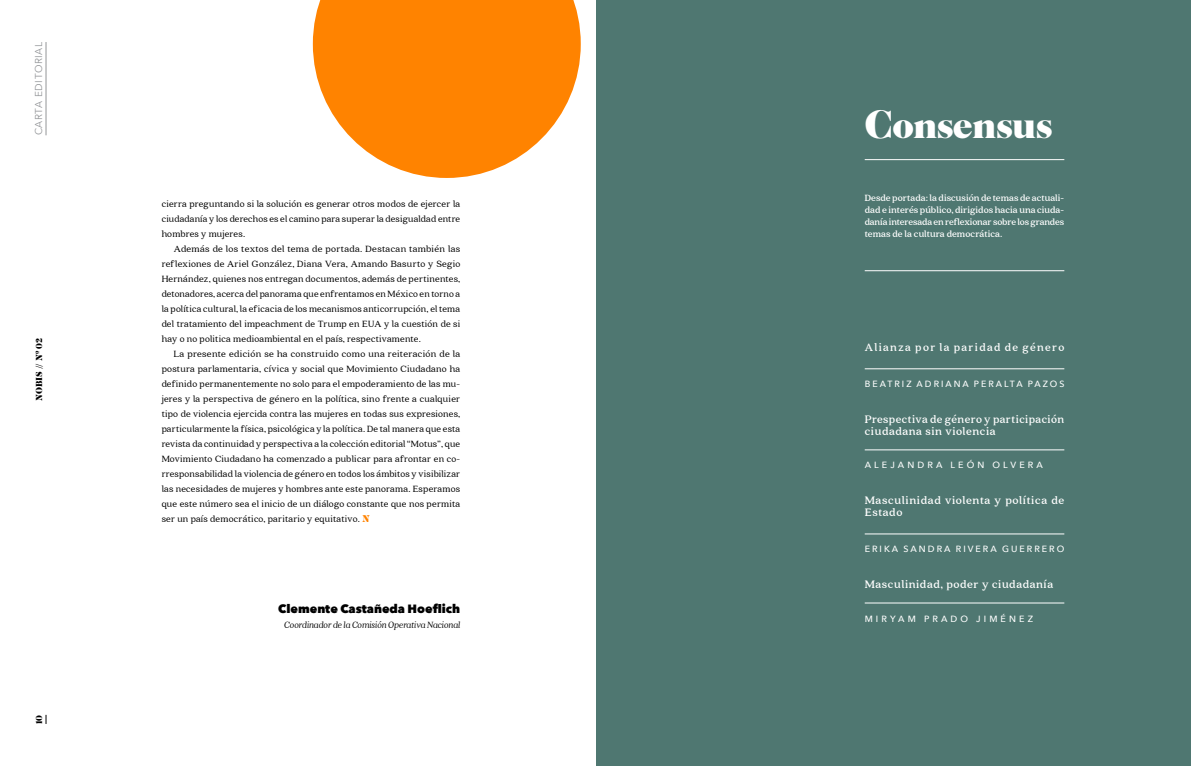
<style>
.page{position:relative;width:1191px;height:766px;background:#fff}
.page>*{position:absolute;margin:0;border:0;box-sizing:border-box;transform-origin:0 0}
.t1{font:36px "Cabernet JF Pro";letter-spacing:-.025em;color:#fff}
.t2{font:700 12px/12px "Quincy CF";letter-spacing:.045em;color:#fff}
.t3{font:700 12px "Quincy CF";letter-spacing:.115em;color:#fff}
.t4{font:800 12px "Avenir Next";color:#000}
.t5{font:10px/15px "Quincy CF";letter-spacing:.02em;color:#000;text-align:justify}
.t6{font:700 10px/12px "Quincy CF";letter-spacing:-.01em;color:#fff;text-align:justify}
.t7{font:italic 10px "Quincy CF";color:#000}
.t8{font:10px "Avenir Next";letter-spacing:.06em;color:#939598}
.t9{font:500 9px "Avenir Next";letter-spacing:.23em;color:#fff}
.t10{font:500 9px "Avenir Next";letter-spacing:.345em;color:#fff}
.t11{font:8px "Cabernet JF Pro";color:#000}
.s1{font-family:"Cabernet JF Pro";font-size:9px;color:#ff8300}
</style>
<div class="page">
<svg style="left:313px;top:0;width:268px;height:178px;fill:#ff8300"></svg>
<hr style="left:46px;top:42px;width:1px;height:93px;background:#939598">
<div style="left:596px;top:0;width:595px;height:765px;background:#4f7771"></div>
<hr style="left:864px;top:159px;width:200px;height:1px;background:#fff">
<hr style="left:864px;top:270px;width:200px;height:1px;background:#fff">
<hr style="left:864px;top:368px;width:200px;height:1px;background:#fff">
<hr style="left:864px;top:449px;width:200px;height:1px;background:#fff">
<hr style="left:864px;top:533px;width:200px;height:1px;background:#fff">
<hr style="left:864px;top:602px;width:200px;height:1px;background:#fff">
<p class="t8" style="left:30px;top:135px;width:95px;rotate:-90deg">CARTA EDITORIAL</p>
<p class="t11" style="left:35px;top:400px;width:64px;rotate:-90deg">NOBIS // Nº 02</p>
<p class="t11" style="left:35px;top:723px;width:11px;rotate:-90deg">10</p>
<p class="t5" style="left:162px;top:196px;width:300px">cierra preguntando si la solución es generar otros modos de ejercer la ciudadanía y los derechos es el camino para superar la desigualdad entre hombres y mujeres.</p>
<p class="t5" style="left:162px;top:241px;width:300px;text-indent:12px">Además de los textos del tema de portada. Destacan también las reflexiones de Ariel González, Diana Vera, Amando Basurto y Segio Hernández, quienes nos entregan documentos, además de pertinentes, detonadores, acerca del panorama que enfrentamos en México en torno a la política cultural, la eficacia de los mecanismos anticorrupción, el tema del tratamiento del impeachment de Trump en EUA y la cuestión de si hay o no politica medioambiental en el país, respectivamente.</p>
<p class="t5" style="left:162px;top:346px;width:300px;text-indent:12px">La presente edición se ha construido como una reiteración de la postura parlamentaria, cívica y social que Movimiento Ciudadano ha definido permanentemente no solo para el empoderamiento de las mu&shy;jeres y la perspectiva de género en la política, sino frente a cualquier tipo de violencia ejercida contra las mujeres en todas sus expresiones, particularmente la física, psicológica y la política. De tal manera que esta revista da continuidad y perspectiva a la colección editorial “Motus”, que Movimiento Ciudadano ha comenzado a publicar para afrontar en co&shy;rresponsabilidad la violencia de género en todos los ámbitos y visibilizar las necesidades de mujeres y hombres ante este panorama. Esperamos que este número sea el inicio de un diálogo constante que nos permita ser un país democrático, paritario y equitativo. <span class="s1">N</span></p>
<p class="t4" style="left:278px;top:600px;width:184px">Clemente Castañeda Hoeflich</p>
<p class="t7" style="left:284px;top:618px;width:177px">Coordinador de la Comisión Operativa Nacional</p>
<h1 class="t1" style="left:864px;top:105px;width:189px">Consensus</h1>
<p class="t6" style="left:864px;top:192px;width:201px">Desde portada: la discusión de temas de actuali&shy;dad e interés público, dirigidos hacia una ciuda&shy;danía interesada en reflexionar sobre los grandes temas de la cultura democrática.</p>
<p class="t3" style="left:864px;top:340px;width:201px">Alianza por la paridad de género</p>
<p class="t9" style="left:864px;top:376px;width:201px">BEATRIZ ADRIANA PERALTA PAZOS</p>
<p class="t2" style="left:864px;top:413px;width:201px">Prespectiva de género y participación ciudadana sin violencia</p>
<p class="t10" style="left:864px;top:457px;width:180px">ALEJANDRA LEÓN OLVERA</p>
<p class="t2" style="left:864px;top:494px;width:201px">Masculinidad violenta y política de<br>Estado</p>
<p class="t9" style="left:864px;top:541px;width:201px">ERIKA SANDRA RIVERA GUERRERO</p>
<p class="t2" style="left:864px;top:578px;width:190px">Masculinidad, poder y ciudadanía</p>
<p class="t10" style="left:864px;top:610px;width:170px">MIRYAM PRADO JIMÉNEZ</p>
</div>
